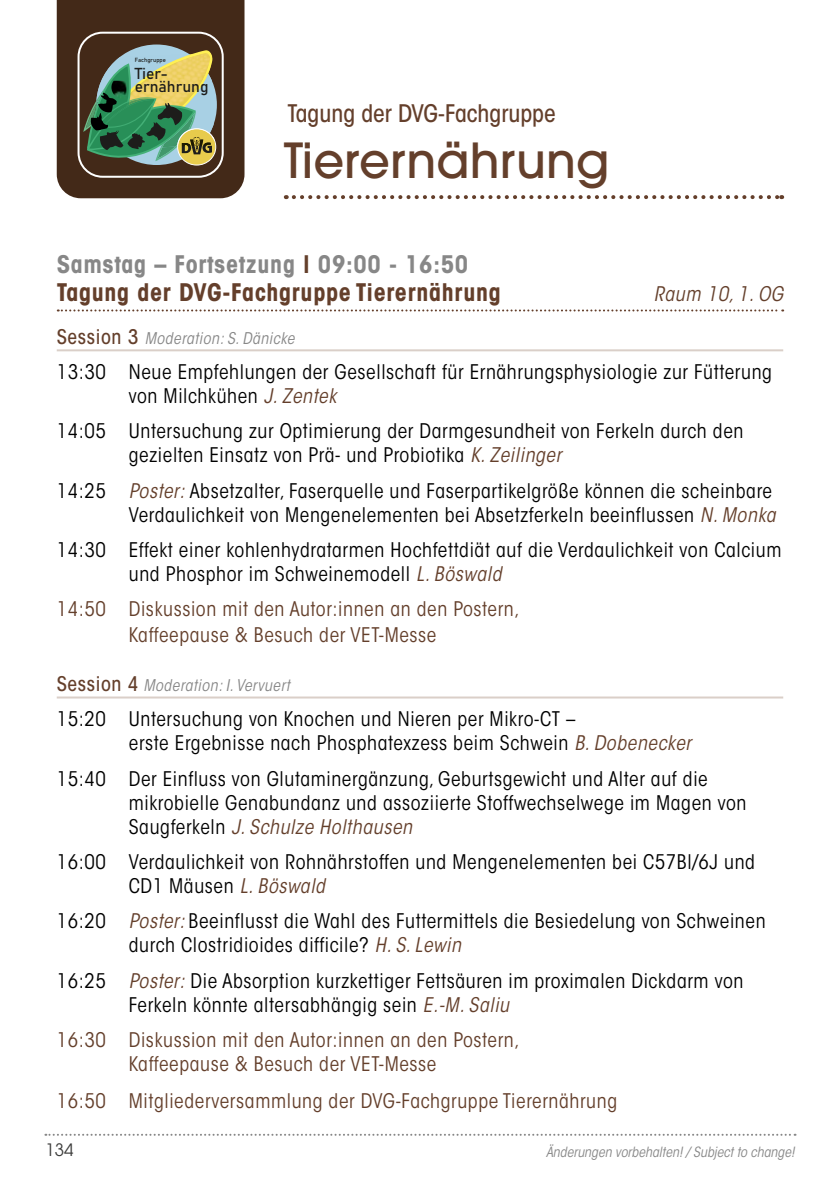
<style>
.page{position:relative;width:840px;height:1191px;background:#fff}
.page>*{position:absolute;margin:0;border:0;box-sizing:border-box;transform-origin:0 0}
.t1{font:500 48px "ITC Avant Garde Std";color:#643f2b}
.t2{font:700 condensed 24px/28px "ITC Avant Garde Std";letter-spacing:.03em;color:#643f2b}
.t3{font:500 condensed 24px "ITC Avant Garde Std";color:#643f2b}
.t4{font:condensed 20px/24px "ITC Avant Garde Std";letter-spacing:.03em;color:#000}
.t5{font:condensed 20px/26px "ITC Avant Garde Std";letter-spacing:.03em;color:#643f2b;text-align:center}
.t6{font:italic condensed 20px "ITC Avant Garde Std";letter-spacing:.03em;color:#643f2b}
.t7{font:17px "ITC Avant Garde Std";color:#3c3c3b}
.t8{font:italic condensed 16px "ITC Avant Garde Std";letter-spacing:.03em;color:#878787}
.t9{font:15.6px/13.6px "Bahnschrift";color:#1d1d1b}
.t10{font:italic condensed 14px "ITC Avant Garde Std";color:#878787}
.t11{font:5.8px "Bahnschrift";color:#1d1d1b}
.s1{color:#878787}
.s2{font-weight:500;font-style:normal;font-size:20px;color:#643f2b}
.s3{font-style:italic;color:#643f2b}
</style>
<div class="page">
<svg style="left:45px;top:1133px;width:750px;height:2px"></svg>
<svg style="left:293px;top:195px;width:488px;height:4px"></svg>
<svg style="left:57px;top:0;width:187px;height:198px;background:#5c593e"></svg>
<img style="left:111px;top:81px;width:15px;height:18px">
<div style="left:77px;top:32px;width:146px;height:146px;border:2px solid #fff;border-radius:24px"></div>
<svg style="left:58px;top:309px;width:724px;height:2px"></svg>
<hr style="left:57px;top:349px;width:725px;height:2px;background:#dacfc8">
<hr style="left:57px;top:696px;width:725px;height:2px;background:#dacfc8">
<p class="t11" style="left:135px;top:57px;width:33px">Fachgruppe</p>
<p class="t9" style="left:135px;top:66px;width:75px">Tier&shy;ernährung</p>
<p class="t3" style="left:287px;top:99px;width:269px">Tagung der DVG-Fachgruppe</p>
<h1 class="t1" style="left:283px;top:130px;width:327px">Tierernährung</h1>
<p class="t2" style="left:57px;top:250px;width:445px"><span class="s1">Samstag – Fortsetzung</span> l <span class="s1">09:00 - 16:50<br></span>Tagung der DVG-Fachgruppe Tierernährung</p>
<p class="t6" style="left:653px;top:282px;width:131px">Raum 10, 1. OG</p>
<p class="t8" style="left:57px;top:328px;width:239px"><span class="s2">Session 3</span> Moderation: S. Dänicke</p>
<p class="t4" style="left:129px;top:360px;width:644px;text-indent:-72px">13:30 Neue Empfehlungen der Gesellschaft für Ernährungsphysiologie zur Fütterung von Milchkühen <span class="s3">J. Zentek</span></p>
<p class="t4" style="left:129px;top:419px;width:615px;text-indent:-72px">14:05 Untersuchung zur Optimierung der Darmgesundheit von Ferkeln durch den gezielten Einsatz von Prä- und Probiotika <span class="s3">K. Zeilinger</span></p>
<p class="t4" style="left:57px;top:478px;width:720px;text-align:right">14:25 <span class="s3">Poster:</span> Absetzalter, Faserquelle und Faserpartikelgröße können die scheinbare<br>Verdaulichkeit von Mengenelementen bei Absetzferkeln beeinflussen <span class="s3">N. Monka</span></p>
<p class="t4" style="left:129px;top:538px;width:653px;text-indent:-72px">14:30 Effekt einer kohlenhydratarmen Hochfettdiät auf die Verdaulichkeit von Calcium und Phosphor im Schweinemodell <span class="s3">L. Böswald</span></p>
<p class="t5" style="left:57px;top:596px;width:464px">14:50 Diskussion mit den Autor:innen an den Postern,<br>Kaffeepause &amp; Besuch der VET-Messe</p>
<p class="t8" style="left:57px;top:675px;width:234px"><span class="s2">Session 4</span> Moderation: I. Vervuert</p>
<p class="t4" style="left:129px;top:707px;width:563px;text-indent:-72px">15:20 Untersuchung von Knochen und Nieren per Mikro-CT –<br>erste Ergebnisse nach Phosphatexzess beim Schwein <span class="s3">B. Dobenecker</span></p>
<p class="t4" style="left:129px;top:766px;width:619px;text-indent:-72px">15:40 Der Einfluss von Glutaminergänzung, Geburtsgewicht und Alter auf die mikrobielle Genabundanz und assoziierte Stoffwechselwege im Magen von<br>Saugferkeln <span class="s3">J. Schulze Holthausen</span></p>
<p class="t4" style="left:129px;top:849px;width:627px;text-indent:-72px">16:00 Verdaulichkeit von Rohnährstoffen und Mengenelementen bei C57Bl/6J und<br>CD1 Mäusen <span class="s3">L. Böswald</span></p>
<p class="t4" style="left:129px;top:909px;width:638px;text-indent:-72px">16:20 <span class="s3">Poster:</span> Beeinflusst die Wahl des Futtermittels die Besiedelung von Schweinen durch Clostridioides difficile? <span class="s3">H. S. Lewin</span></p>
<p class="t4" style="left:129px;top:968px;width:615px;text-indent:-72px">16:25 <span class="s3">Poster:</span> Die Absorption kurzkettiger Fettsäuren im proximalen Dickdarm von<br>Ferkeln könnte altersabhängig sein <span class="s3">E.-M. Saliu</span></p>
<p class="t5" style="left:57px;top:1027px;width:464px;line-height:24px">16:30 Diskussion mit den Autor:innen an den Postern,<br>Kaffeepause &amp; Besuch der VET-Messe</p>
<p class="t5" style="left:57px;top:1088px;width:561px">16:50 Mitgliederversammlung der DVG-Fachgruppe Tierernährung</p>
<p class="t7" style="left:45px;top:1139px;width:30px">134</p>
<p class="t10" style="left:545px;top:1143px;width:250px">Änderungen vorbehalten! / Subject to change!</p>
</div>
